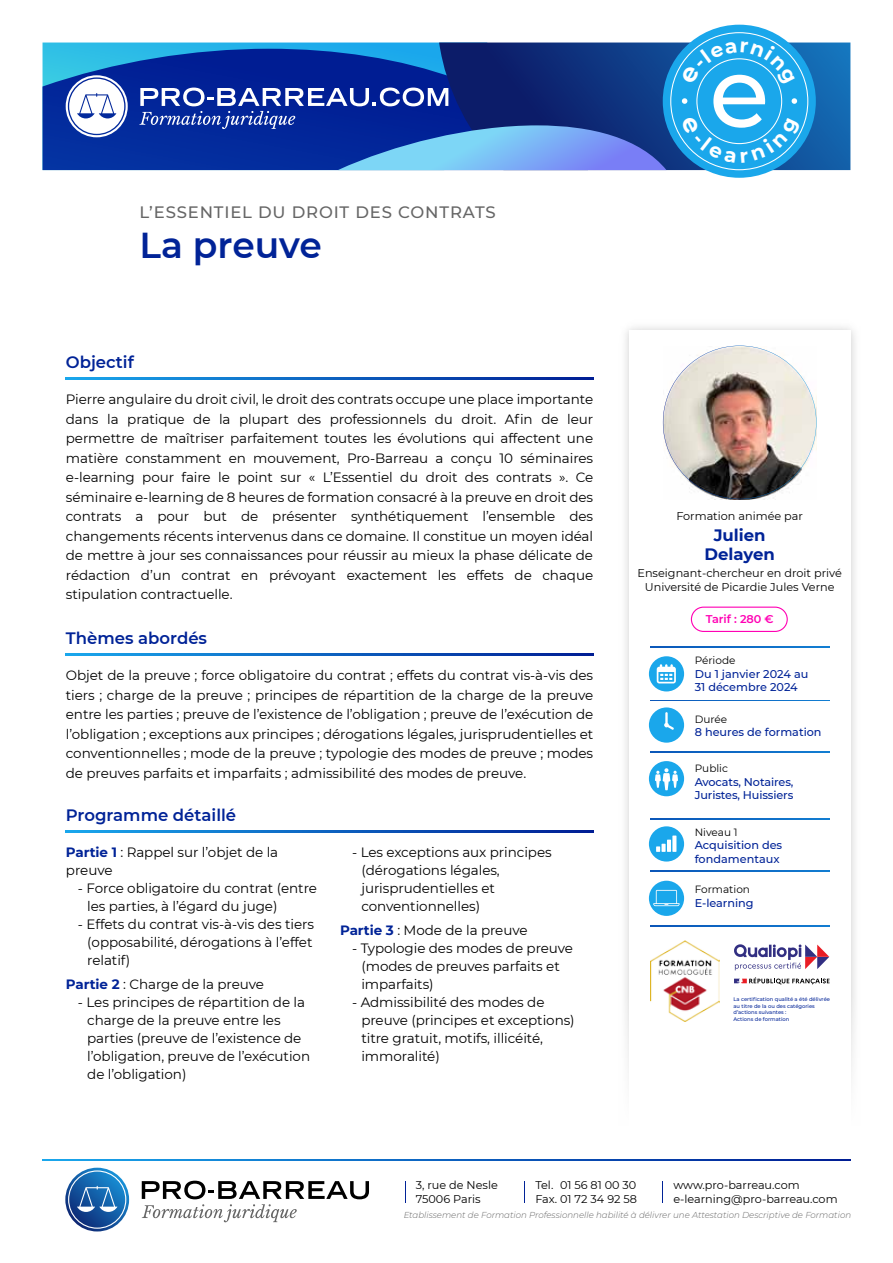
<style>
.page{position:relative;width:893px;height:1263px;background:#fff}
.page>*{position:absolute;margin:0;border:0;box-sizing:border-box;transform-origin:0 0}
.t1{font:600 36px "Montserrat";color:#012397}
.t2{font:600 16.5px "Montserrat";color:#012397}
.t3{font:500 16.5px "Montserrat";letter-spacing:.05em;color:#666}
.t4{font:700 16.5px/18.8px "Montserrat";color:#012397;text-align:center}
.t5{font:13.5px/18px "Montserrat";letter-spacing:-.005em;color:#000}
.t6{font:11.25px/13.5px "Montserrat";color:#000}
.t7{font:500 11.25px/13.5px "Montserrat";color:#012397}
.t8{font:600 11.25px "Montserrat";color:#ff00b4}
.t9{font:10.5px "Montserrat";color:#000}
.t10{font:italic 300 8.7px "Montserrat";color:#666}
.t11{font:500 5.25px/6.8px "Montserrat";color:#012397}
.s1{font-weight:700;color:#012397}
</style>
<div class="page">
<svg style="left:65px;top:1168px;width:64px;height:63px"></svg>
<svg style="left:68px;top:1170px;width:58px;height:59px"></svg>
<svg style="left:142px;top:1181px;width:227px;height:41px"></svg>
<svg style="left:405px;top:1181px;width:1px;height:21px"></svg>
<svg style="left:524px;top:1181px;width:1px;height:21px"></svg>
<svg style="left:662px;top:1181px;width:1px;height:21px"></svg>
<svg style="left:43px;top:1160px;width:807px;height:1px"></svg>
<svg style="left:649px;top:656px;width:35px;height:35px"></svg>
<svg style="left:649px;top:707px;width:35px;height:36px"></svg>
<div style="left:691px;top:607px;width:97px;height:25px;border:1px solid #ff00b4;border-radius:12px"></div>
<svg style="left:649px;top:761px;width:35px;height:35px"></svg>
<svg style="left:649px;top:826px;width:35px;height:35px"></svg>
<svg style="left:649px;top:881px;width:35px;height:35px"></svg>
<svg style="left:650px;top:646px;width:179px;height:1px"></svg>
<svg style="left:650px;top:700px;width:179px;height:1px"></svg>
<svg style="left:650px;top:751px;width:179px;height:1px"></svg>
<svg style="left:650px;top:819px;width:179px;height:1px"></svg>
<svg style="left:650px;top:870px;width:179px;height:1px"></svg>
<svg style="left:650px;top:925px;width:179px;height:1px"></svg>
<img style="left:663px;top:346px;width:153px;height:153px">
<img style="left:650px;top:941px;width:70px;height:80px">
<svg style="left:734px;top:944px;width:95px;height:26px"></svg>
<svg style="left:734px;top:977px;width:95px;height:7px"></svg>
<svg style="left:66px;top:830px;width:527px;height:2px"></svg>
<svg style="left:66px;top:653px;width:527px;height:2px"></svg>
<svg style="left:66px;top:377px;width:527px;height:2px"></svg>
<svg style="left:43px;top:43px;width:396px;height:6px;background:#22b0e9"></svg>
<svg style="left:43px;top:49px;width:396px;height:121px;background:#0942a7"></svg>
<svg style="left:439px;top:43px;width:411px;height:127px;background:#0f408c"></svg>
<svg style="left:139px;top:88px;width:527px;height:82px;background:#3156ad"></svg>
<svg style="left:66px;top:75px;width:62px;height:62px"></svg>
<svg style="left:663px;top:25px;width:153px;height:153px;background:#2aaceb"></svg>
<svg style="left:680px;top:41px;width:121px;height:122px;background:#36afeb"></svg>
<p class="t3" style="left:139px;top:201px;width:358px">L’ESSENTIEL DU DROIT DES CONTRATS</p>
<h1 class="t1" style="left:139px;top:220px;width:184px">La preuve</h1>
<p class="t2" style="left:66px;top:351px;width:69px">Objectif</p>
<p class="t5" style="left:66px;top:389px;width:529px;line-height:19.5px;text-align:justify">Pierre angulaire du droit civil, le droit des contrats occupe une place importante dans la pratique de la plupart des professionnels du droit. Afin de leur permettre de maîtriser parfaitement toutes les évolutions qui affectent une matière constamment en mouvement, Pro-Barreau a conçu 10 séminaires e-learning pour faire le point sur « L’Essentiel du droit des contrats ». Ce séminaire e-learning de 8 heures de formation consacré à la preuve en droit des contrats a pour but de présenter synthétiquement l’ensemble des changements récents intervenus dans ce domaine. Il constitue un moyen idéal de mettre à jour ses connaissances pour réussir au mieux la phase délicate de rédaction d’un contrat en prévoyant exactement les effets de chaque stipulation contractuelle.</p>
<p class="t2" style="left:66px;top:627px;width:143px">Thèmes abordés</p>
<p class="t5" style="left:66px;top:665px;width:529px;line-height:19.5px;text-align:justify">Objet de la preuve ; force obligatoire du contrat ; effets du contrat vis-à-vis des tiers ; charge de la preuve ; principes de répartition de la charge de la preuve entre les parties ; preuve de l’existence de l’obligation ; preuve de l’exécution de l’obligation ; exceptions aux principes ; dérogations légales, jurisprudentielles et conventionnelles ; mode de la preuve ; typologie des modes de preuve ; modes de preuves parfaits et imparfaits ; admissibilité des modes de preuve.</p>
<p class="t2" style="left:66px;top:803px;width:172px">Programme détaillé</p>
<p class="t5" style="left:66px;top:843px;width:214px"><span class="s1">Partie 1</span> : Rappel sur l’objet de la preuve</p>
<p class="t5" style="left:87px;top:879px;width:231px;text-indent:-9px">- Force obligatoire du contrat (entre les parties, à l’égard du juge)</p>
<p class="t5" style="left:87px;top:915px;width:228px;text-align:justify;text-indent:-9px">- Effets du contrat vis-à-vis des tiers (opposabilité, dérogations à l’effet relatif)</p>
<p class="t5" style="left:66px;top:975px;width:200px"><span class="s1">Partie 2</span> : Charge de la preuve</p>
<p class="t5" style="left:87px;top:993px;width:224px;text-indent:-9px">- Les principes de répartition de la charge de la preuve entre les parties (preuve de l’existence de l’obligation, preuve de l’exécution de l’obligation)</p>
<p class="t5" style="left:361px;top:843px;width:192px;text-indent:-9px">- Les exceptions aux principes (dérogations légales, jurisprudentielles et conventionnelles)</p>
<p class="t5" style="left:340px;top:921px;width:189px"><span class="s1">Partie 3</span> : Mode de la preuve</p>
<p class="t5" style="left:361px;top:939px;width:213px;text-indent:-9px">- Typologie des modes de preuve (modes de preuves parfaits et imparfaits)</p>
<p class="t5" style="left:361px;top:993px;width:215px;text-indent:-9px">- Admissibilité des modes de preuve (principes et exceptions) titre gratuit, motifs, illicéité, immoralité)</p>
<p class="t6" style="left:676px;top:509px;width:128px">Formation animée par</p>
<p class="t4" style="left:704px;top:525px;width:72px">Julien<br>Delayen</p>
<p class="t6" style="left:637px;top:566px;width:206px;text-align:center">Enseignant-chercheur en droit privé<br>Université de Picardie Jules Verne</p>
<p class="t8" style="left:706px;top:611px;width:70px">Tarif : 280 €</p>
<p class="t9" style="left:695px;top:653px;width:42px">Période</p>
<p class="t7" style="left:695px;top:666px;width:115px">Du 1 janvier 2024 au<br>31 décembre 2024</p>
<p class="t7" style="left:695px;top:725px;width:128px">8 heures de formation</p>
<p class="t9" style="left:695px;top:712px;width:34px">Durée</p>
<p class="t9" style="left:695px;top:761px;width:35px">Public</p>
<p class="t7" style="left:695px;top:775px;width:100px">Avocats, Notaires,<br>Juristes, Huissiers</p>
<p class="t9" style="left:695px;top:825px;width:44px">Niveau 1</p>
<p class="t7" style="left:695px;top:838px;width:89px">Acquisition des fondamentaux</p>
<p class="t9" style="left:695px;top:882px;width:57px">Formation</p>
<p class="t7" style="left:695px;top:895px;width:60px">E-learning</p>
<p class="t11" style="left:733px;top:995px;width:98px">La certification qualité a été délivrée au titre de la ou des catégories d’actions suivantes :<br>Actions de formation</p>
<p class="t6" style="left:416px;top:1178px;width:84px">3, rue de Nesle<br>75006 Paris</p>
<p class="t6" style="left:535px;top:1178px;width:103px">Tel. 01 56 81 00 30<br>Fax. 01 72 34 92 58</p>
<p class="t6" style="left:673px;top:1178px;width:166px">www.pro-barreau.com e-learning@pro-barreau.com</p>
<p class="t10" style="left:404px;top:1209px;width:449px">Etablissement de Formation Professionnelle habilité à délivrer une Attestation Descriptive de Formation</p>
</div>
